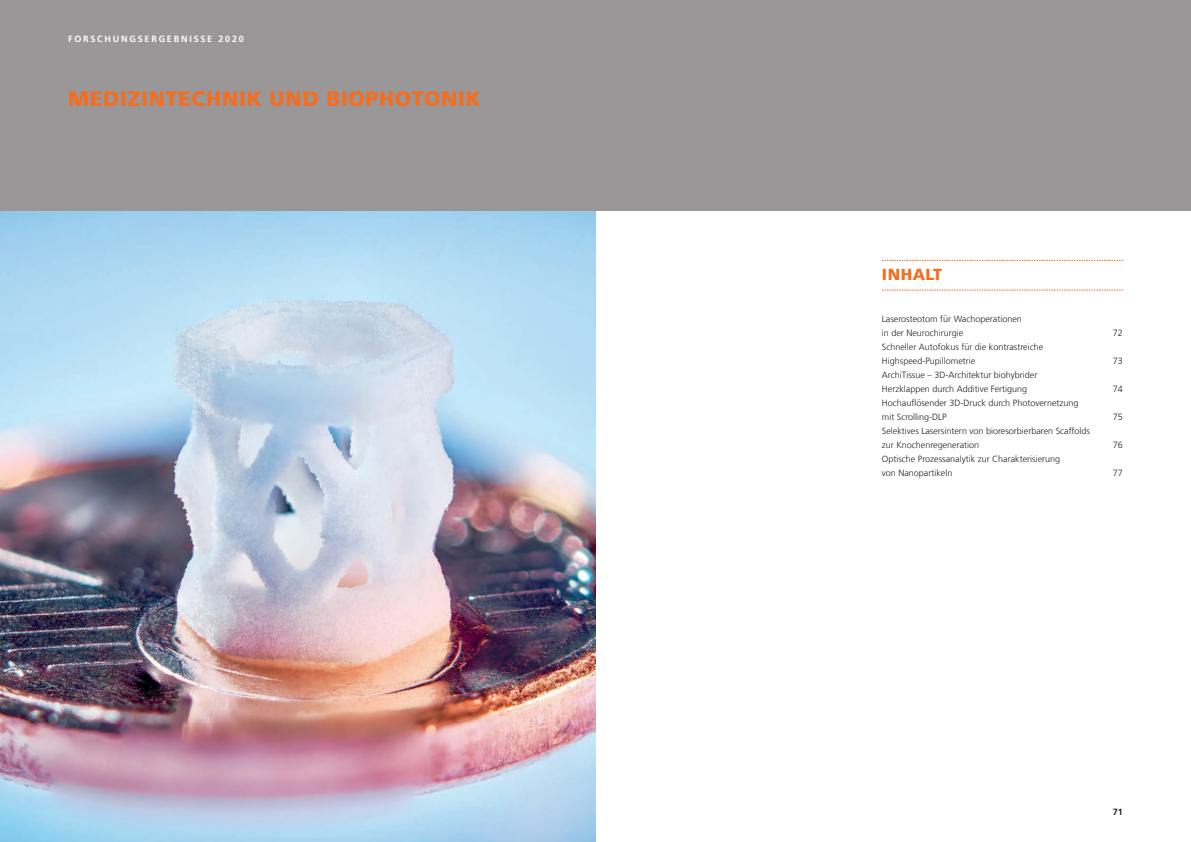
<style>
.page{position:relative;width:1191px;height:842px;background:#fff}
.page>*{position:absolute;margin:0;border:0;box-sizing:border-box;transform-origin:0 0}
.t1{font:900 21px "Frutiger LT Com";letter-spacing:.03em;color:#f36e21}
.t2{font:900 16px "Frutiger LT Com";letter-spacing:.03em;color:#f36e21}
.t3{font:300 9px/14px "Frutiger LT Com";color:#231f20}
.t4{font:700 9px "Frutiger LT Com";letter-spacing:.2em;color:#fff}
.t5{font:700 9px "Frutiger LT Com";color:#231f20}
</style>
<div class="page">
<img style="left:0;top:210px;width:595px;height:632px">
<svg style="left:882px;top:260px;width:241px;height:1px"></svg>
<svg style="left:882px;top:290px;width:241px;height:1px"></svg>
<div style="left:0;top:0;width:1191px;height:210px;background:#999798"></div>
<p class="t4" style="left:68px;top:34px;width:177px">FORSCHUNGSERGEBNISSE 2020</p>
<h1 class="t1" style="left:68px;top:87px;width:414px">MEDIZINTECHNIK UND BIOPHOTONIK</h1>
<h2 class="t2" style="left:882px;top:265px;width:62px">INHALT</h2>
<p class="t3" style="left:882px;top:312px;width:142px">Laserosteotom für Wachoperationen in der Neurochirurgie</p>
<p class="t3" style="left:882px;top:340px;width:163px">Schneller Autofokus für die kontrastreiche<br>Highspeed-Pupillometrie</p>
<p class="t3" style="left:882px;top:368px;width:157px">ArchiTissue – 3D-Architektur biohybrider<br>Herzklappen durch Additive Fertigung</p>
<p class="t3" style="left:882px;top:396px;width:198px">Hochauflösender 3D-Druck durch Photovernetzung mit Scrolling-DLP</p>
<p class="t3" style="left:882px;top:424px;width:210px">Selektives Lasersintern von bioresorbierbaren Scaffolds zur Knochenregeneration</p>
<p class="t3" style="left:882px;top:452px;width:180px">Optische Prozessanalytik zur Charakterisierung von Nanopartikeln</p>
<p class="t3" style="left:1113px;top:326px;width:12px">72</p>
<p class="t3" style="left:1113px;top:354px;width:12px">73</p>
<p class="t3" style="left:1113px;top:382px;width:12px">74</p>
<p class="t3" style="left:1113px;top:410px;width:12px">75</p>
<p class="t3" style="left:1113px;top:438px;width:12px">76</p>
<p class="t3" style="left:1113px;top:466px;width:12px">77</p>
<p class="t5" style="left:1113px;top:806px;width:12px">71</p>
</div>
